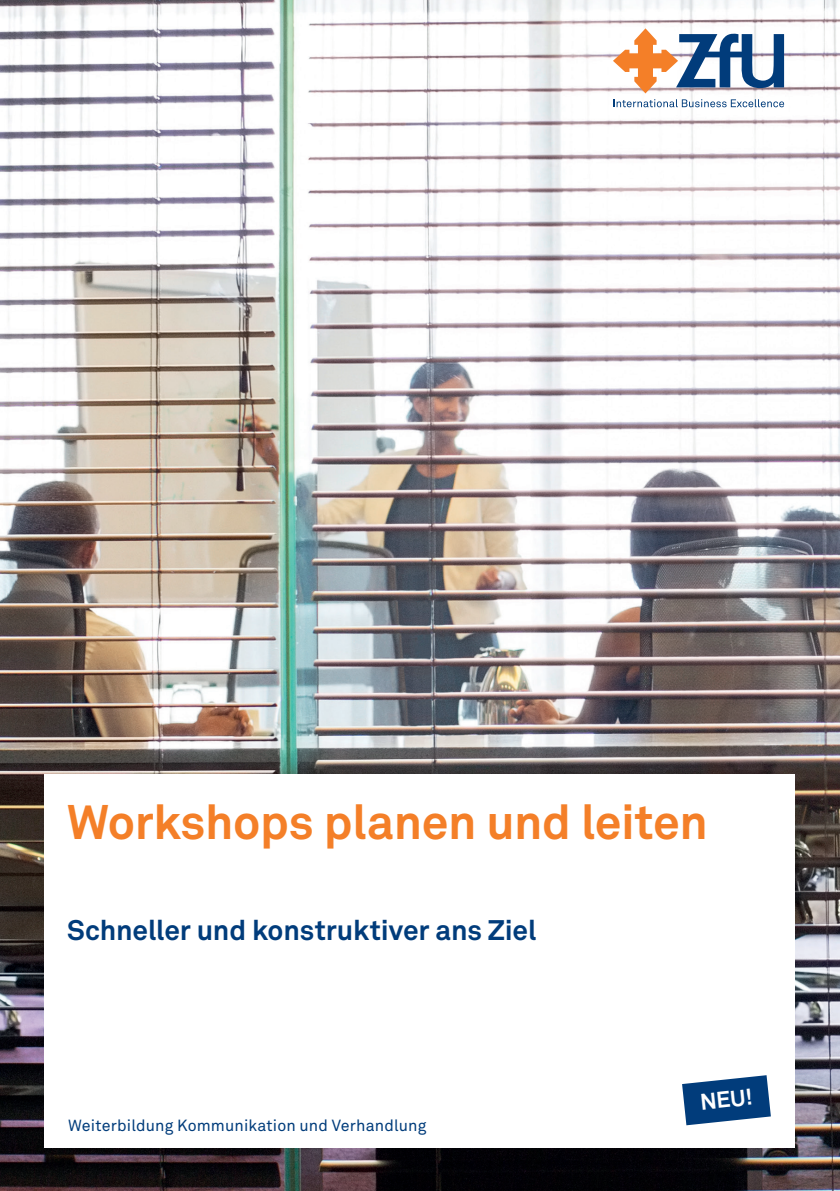
<style>
.page{position:relative;width:840px;height:1191px;background:#fff}
.page>*{position:absolute;margin:0;border:0;box-sizing:border-box;transform-origin:0 0}
.t1{font:700 48px "Akkurat Office";letter-spacing:-.01em;color:#f47f28}
.t2{font:700 28px "Akkurat Office";letter-spacing:-.005em;color:#013c7b}
.t3{font:700 22.6px "Akkurat Office";color:#fff}
.t4{font:16px "Akkurat Office";letter-spacing:.01em;color:#013c7b}
</style>
<div class="page">
<img style="left:0;top:0;width:839px;height:1191px">
<svg style="left:612px;top:28px;width:171px;height:65px"></svg>
<svg style="left:613px;top:99px;width:170px;height:8px"></svg>
<div style="left:44px;top:774px;width:750px;height:373px;background:#fff"></div>
<svg style="left:682px;top:1075px;width:88px;height:50px"></svg>
<h1 class="t1" style="left:67px;top:792px;width:642px">Workshops planen und leiten</h1>
<h2 class="t2" style="left:67px;top:913px;width:470px">Schneller und konstruktiver ans Ziel</h2>
<p class="t4" style="left:68px;top:1116px;width:359px">Weiterbildung Kommunikation und Verhandlung</p>
<h3 class="t3" style="left:698px;top:1088px;width:54px;rotate:-6deg">NEU!</h3>
</div>
